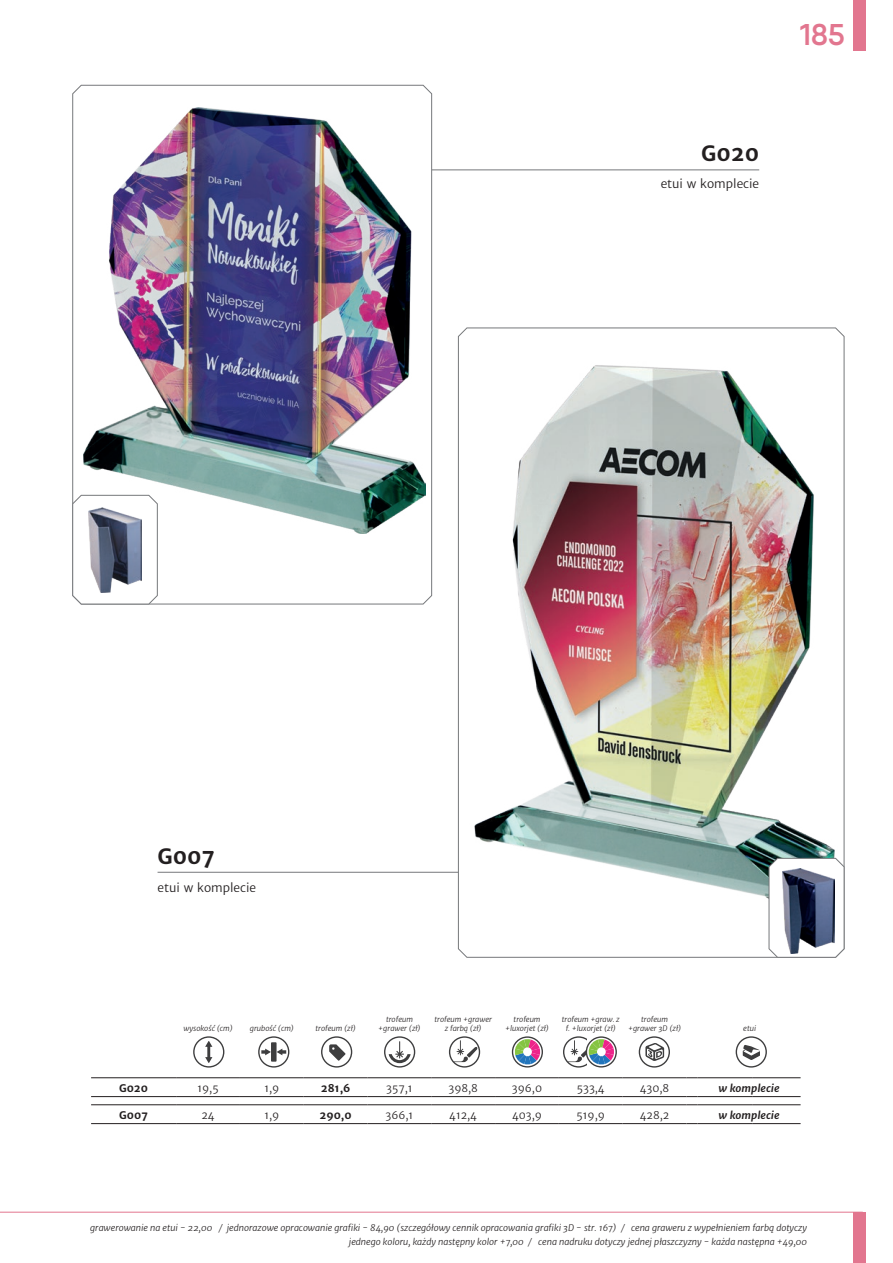
<style>
.page{position:relative;width:893px;height:1263px;background:#fff}
.page>*{position:absolute;margin:0;border:0;box-sizing:border-box;transform-origin:0 0}
.t1{font:600 30px "Qanelas";color:#e2768f}
.t2{font:700 21px "Merriweather Sans";color:#231f20}
.t3{font:12px "Merriweather Sans";color:#231f20}
.t4{font:10.5px "Merriweather Sans";color:#231f20}
.t5{font:italic 700 10.5px "Merriweather Sans";color:#231f20}
.t6{font:700 10.5px "Merriweather Sans";color:#231f20}
.t7{font:italic 9px/13.5px "Merriweather Sans";color:#231f20;text-align:right}
.t8{font:italic 7.5px/9px "Merriweather Sans";color:#231f20;text-align:center}
</style>
<div class="page">
<hr style="left:0;top:1212px;width:863px;height:1px;background:#e2768f">
<div style="left:853px;top:0;width:13px;height:51px;background:#e2768f"></div>
<div style="left:853px;top:1212px;width:13px;height:51px;background:#e2768f"></div>
<svg style="left:458px;top:327px;width:386px;height:631px"></svg>
<img style="left:469px;top:356px;width:370px;height:555px">
<svg style="left:512px;top:1036px;width:31px;height:31px"></svg>
<svg style="left:563px;top:1036px;width:54px;height:31px"></svg>
<hr style="left:432px;top:170px;width:327px;height:1px;background:#76787b">
<hr style="left:158px;top:872px;width:300px;height:1px;background:#76787b">
<img style="left:72px;top:85px;width:360px;height:519px">
<svg style="left:769px;top:858px;width:75px;height:100px"></svg>
<svg style="left:72px;top:495px;width:86px;height:109px"></svg>
<img style="left:782px;top:868px;width:52px;height:85px">
<img style="left:88px;top:507px;width:54px;height:85px">
<svg style="left:193px;top:1036px;width:31px;height:31px"></svg>
<svg style="left:384px;top:1036px;width:31px;height:31px"></svg>
<svg style="left:449px;top:1036px;width:31px;height:31px"></svg>
<svg style="left:258px;top:1036px;width:31px;height:31px"></svg>
<hr style="left:91px;top:1077px;width:85px;height:1px;background:#231f20">
<hr style="left:176px;top:1077px;width:64px;height:1px;background:#231f20">
<hr style="left:240px;top:1077px;width:64px;height:1px;background:#231f20">
<hr style="left:304px;top:1077px;width:63px;height:1px;background:#231f20">
<hr style="left:367px;top:1077px;width:64px;height:1px;background:#231f20">
<hr style="left:431px;top:1077px;width:64px;height:1px;background:#231f20">
<hr style="left:495px;top:1077px;width:64px;height:1px;background:#231f20">
<hr style="left:559px;top:1077px;width:64px;height:1px;background:#231f20">
<hr style="left:623px;top:1077px;width:63px;height:1px;background:#231f20">
<hr style="left:697px;top:1077px;width:55px;height:1px;background:#231f20">
<hr style="left:752px;top:1077px;width:49px;height:1px;background:#231f20">
<hr style="left:91px;top:1096px;width:85px;height:1px;background:#231f20">
<hr style="left:176px;top:1096px;width:64px;height:1px;background:#231f20">
<hr style="left:240px;top:1096px;width:64px;height:1px;background:#231f20">
<hr style="left:304px;top:1096px;width:63px;height:1px;background:#231f20">
<hr style="left:367px;top:1096px;width:64px;height:1px;background:#231f20">
<hr style="left:431px;top:1096px;width:64px;height:1px;background:#231f20">
<hr style="left:495px;top:1096px;width:64px;height:1px;background:#231f20">
<hr style="left:559px;top:1096px;width:64px;height:1px;background:#231f20">
<hr style="left:623px;top:1096px;width:63px;height:1px;background:#231f20">
<hr style="left:697px;top:1096px;width:55px;height:1px;background:#231f20">
<hr style="left:752px;top:1096px;width:49px;height:1px;background:#231f20">
<hr style="left:91px;top:1104px;width:85px;height:1px;background:#231f20">
<hr style="left:176px;top:1104px;width:64px;height:1px;background:#231f20">
<hr style="left:240px;top:1104px;width:64px;height:1px;background:#231f20">
<hr style="left:304px;top:1104px;width:63px;height:1px;background:#231f20">
<hr style="left:367px;top:1104px;width:64px;height:1px;background:#231f20">
<hr style="left:431px;top:1104px;width:64px;height:1px;background:#231f20">
<hr style="left:495px;top:1104px;width:64px;height:1px;background:#231f20">
<hr style="left:559px;top:1104px;width:64px;height:1px;background:#231f20">
<hr style="left:623px;top:1104px;width:63px;height:1px;background:#231f20">
<hr style="left:697px;top:1104px;width:55px;height:1px;background:#231f20">
<hr style="left:752px;top:1104px;width:49px;height:1px;background:#231f20">
<hr style="left:91px;top:1123px;width:85px;height:1px;background:#231f20">
<hr style="left:176px;top:1123px;width:64px;height:1px;background:#231f20">
<hr style="left:240px;top:1123px;width:64px;height:1px;background:#231f20">
<hr style="left:304px;top:1123px;width:63px;height:1px;background:#231f20">
<hr style="left:367px;top:1123px;width:64px;height:1px;background:#231f20">
<hr style="left:431px;top:1123px;width:64px;height:1px;background:#231f20">
<hr style="left:495px;top:1123px;width:64px;height:1px;background:#231f20">
<hr style="left:559px;top:1123px;width:64px;height:1px;background:#231f20">
<hr style="left:623px;top:1123px;width:63px;height:1px;background:#231f20">
<hr style="left:697px;top:1123px;width:55px;height:1px;background:#231f20">
<hr style="left:752px;top:1123px;width:49px;height:1px;background:#231f20">
<svg style="left:321px;top:1036px;width:31px;height:31px"></svg>
<svg style="left:736px;top:1036px;width:31px;height:31px"></svg>
<svg style="left:639px;top:1036px;width:31px;height:31px"></svg>
<h2 class="t2" style="left:701px;top:141px;width:60px">G020</h2>
<h3 class="t3" style="left:661px;top:176px;width:100px">etui w komplecie</h3>
<h1 class="t1" style="left:800px;top:16px;width:46px">185</h1>
<h2 class="t2" style="left:158px;top:843px;width:59px">G007</h2>
<h3 class="t3" style="left:158px;top:881px;width:100px">etui w komplecie</h3>
<p class="t8" style="left:183px;top:1024px;width:51px">wysokość (cm)</p>
<p class="t8" style="left:250px;top:1024px;width:46px">grubość (cm)</p>
<p class="t8" style="left:315px;top:1024px;width:42px">trofeum (zł)</p>
<p class="t8" style="left:378px;top:1015px;width:44px">trofeum +grawer (zł)</p>
<p class="t8" style="left:435px;top:1015px;width:59px">trofeum +grawer z farbą (zł)</p>
<p class="t8" style="left:505px;top:1015px;width:46px">trofeum +luxorjet (zł)</p>
<p class="t8" style="left:562px;top:1015px;width:59px">trofeum +graw. z f. +luxorjet (zł)</p>
<p class="t8" style="left:628px;top:1015px;width:55px">trofeum +grawer 3D (zł)</p>
<p class="t8" style="left:743px;top:1024px;width:14px">etui</p>
<p class="t6" style="left:119px;top:1082px;width:31px">G020</p>
<p class="t4" style="left:197px;top:1082px;width:23px">19,5</p>
<p class="t4" style="left:264px;top:1082px;width:16px">1,9</p>
<p class="t6" style="left:321px;top:1082px;width:31px">281,6</p>
<p class="t4" style="left:386px;top:1082px;width:28px">357,1</p>
<p class="t4" style="left:448px;top:1082px;width:31px">398,8</p>
<p class="t4" style="left:512px;top:1082px;width:32px">396,0</p>
<p class="t4" style="left:577px;top:1082px;width:29px">533,4</p>
<p class="t4" style="left:640px;top:1082px;width:31px">430,8</p>
<p class="t5" style="left:718px;top:1082px;width:63px">w komplecie</p>
<p class="t6" style="left:119px;top:1109px;width:30px">G007</p>
<p class="t4" style="left:201px;top:1109px;width:15px">24</p>
<p class="t4" style="left:264px;top:1109px;width:16px">1,9</p>
<p class="t6" style="left:319px;top:1109px;width:34px">290,0</p>
<p class="t4" style="left:386px;top:1109px;width:29px">366,1</p>
<p class="t4" style="left:449px;top:1109px;width:29px">412,4</p>
<p class="t4" style="left:512px;top:1109px;width:31px">403,9</p>
<p class="t4" style="left:577px;top:1109px;width:30px">519,9</p>
<p class="t4" style="left:640px;top:1109px;width:31px">428,2</p>
<p class="t5" style="left:718px;top:1109px;width:63px">w komplecie</p>
<p class="t7" style="left:90px;top:1221px;width:718px">grawerowanie na etui - 22,00 / jednorazowe opracowanie grafiki - 84,90 (szczegółowy cennik opracowania grafiki 3D - str. 167) / cena graweru z wypełnieniem farbą dotyczy jednego koloru, każdy następny kolor +7,00 / cena nadruku dotyczy jednej płaszczyzny - każda następna +49,00</p>
</div>
